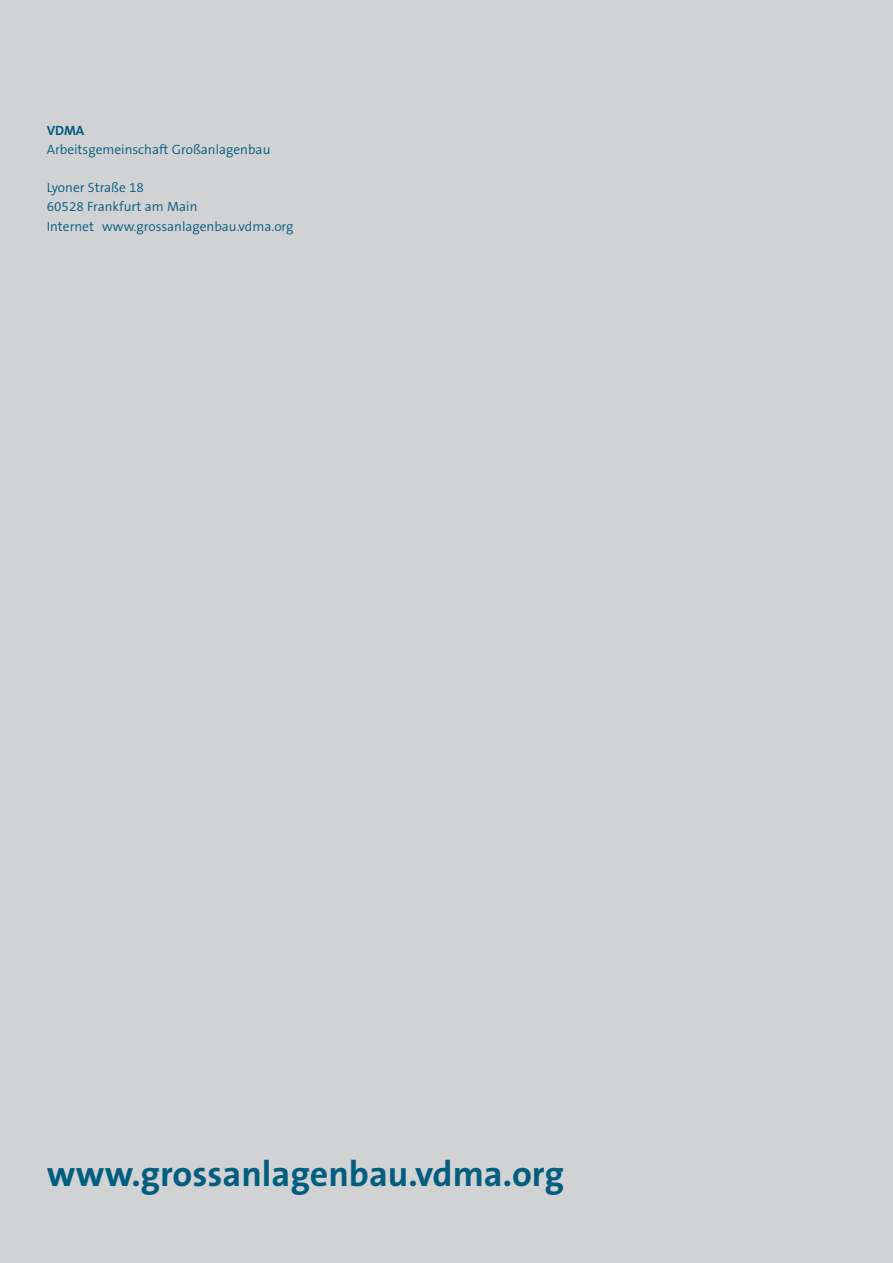
<style>
.page{position:relative;width:893px;height:1263px;background:#d1d2d4}
.page>*{position:absolute;margin:0;border:0;box-sizing:border-box;transform-origin:0 0}
.t1{font:700 36px "The Sans B7";color:#005e82}
.t2{font:300 13.5px/19.2px "The Sans B4";color:#005e82}
.t3{font:700 13.5px "The Sans B7";color:#005e82}
</style>
<div class="page">
<p class="t3" style="left:47px;top:123px;width:39px">VDMA</p>
<p class="t2" style="left:47px;top:140px;width:225px">Arbeitsgemeinschaft Großanlagenbau</p>
<p class="t2" style="left:47px;top:179px;width:248px">Lyoner Straße 18<br>60528 Frankfurt am Main<br>Internet www.grossanlagenbau.vdma.org</p>
<h1 class="t1" style="left:47px;top:1155px;width:519px">www.grossanlagenbau.vdma.org</h1>
</div>
